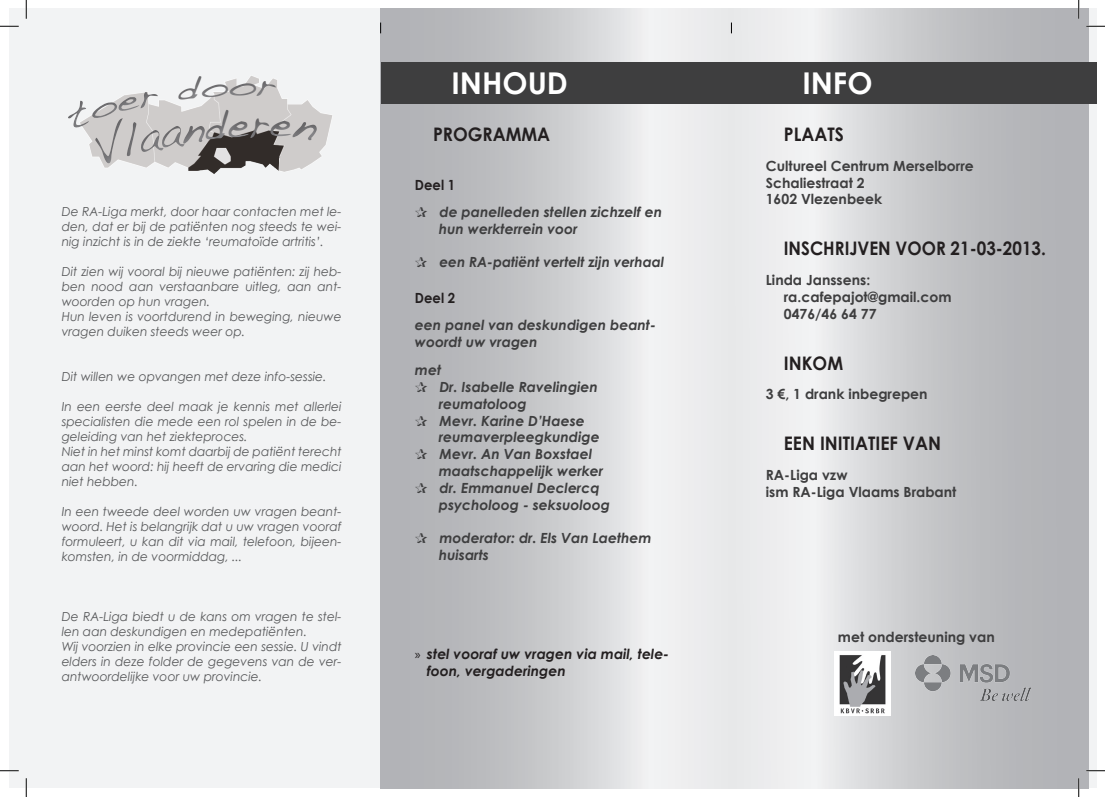
<style>
.page{position:relative;width:1105px;height:797px;background:#fff}
.page>*{position:absolute;margin:0;border:0;box-sizing:border-box;transform-origin:0 0}
.t1{font:700 30px "Century Gothic";color:#fff}
.t2{font:700 18.62px "Century Gothic";color:#231f20;scale:.94 1}
.t3{font:700 18.62px "Century Gothic";color:#231f20;scale:.91 1}
.t4{font:italic 700 14px/16.8px "Century Gothic";color:#3e3e3f}
.t5{font:700 14px/16.8px "Century Gothic";color:#3e3e3f}
.t6{font:italic 700 14px/16.8px "Century Gothic";color:#231f20}
.t7{font:700 14px "Century Gothic";color:#231f20;scale:.94 1}
.t8{font:italic 12.5px/15px "Century Gothic";color:#57585a}
.s1{font-style:normal;color:#231f20}
.s2{font-family:"Myriad Pro";font-weight:400;font-style:normal}
</style>
<div class="page">
<div style="left:9px;top:9px;width:1087px;height:779px;background:#f2f3f4"></div>
<div style="left:380px;top:9px;width:351px;height:779px;background:linear-gradient(to right,#a8a9ad,#f6f6f7)"></div>
<div style="left:731px;top:9px;width:357px;height:779px;background:linear-gradient(to right,#f6f6f7,#a8a9ad)"></div>
<div style="left:381px;top:62px;width:350px;height:41px;background:#3e3e3f"></div>
<div style="left:731px;top:62px;width:365px;height:41px;background:#3e3e3f"></div>
<img style="left:834px;top:651px;width:56px;height:64px">
<img style="left:916px;top:655px;width:115px;height:45px">
<div style="left:32px;top:74px;width:356px;height:161px;background:#f2f3f4"></div>
<svg style="left:0;top:25px;width:19px;height:2px"></svg>
<svg style="left:1086px;top:25px;width:19px;height:2px"></svg>
<svg style="left:0;top:770px;width:19px;height:1px"></svg>
<svg style="left:1086px;top:770px;width:19px;height:1px"></svg>
<svg style="left:25px;top:0;width:2px;height:19px"></svg>
<svg style="left:25px;top:778px;width:2px;height:19px"></svg>
<svg style="left:1078px;top:0;width:1px;height:19px"></svg>
<svg style="left:1078px;top:778px;width:1px;height:19px"></svg>
<svg style="left:68px;top:76px;width:250px;height:89px"></svg>
<p class="t8" style="left:62px;top:203px;width:281px;text-align:justify">De RA-Liga merkt, door haar contacten met le&shy;den, dat er bij de patiënten nog steeds te wei&shy;nig inzicht is in de ziekte ‘reumatoïde artritis’.</p>
<p class="t8" style="left:62px;top:263px;width:281px">Dit zien wij vooral bij nieuwe patiënten: zij heb&shy;ben nood aan verstaanbare uitleg, aan ant&shy;woorden op hun vragen.<br>Hun leven is voortdurend in beweging, nieuwe vragen duiken steeds weer op.</p>
<p class="t8" style="left:62px;top:368px;width:266px">Dit willen we opvangen met deze info-sessie.</p>
<p class="t8" style="left:62px;top:398px;width:281px">In een eerste deel maak je kennis met allerlei specialisten die mede een rol spelen in de be&shy;geleiding van het ziekteproces.<br>Niet in het minst komt daarbij de patiënt terecht aan het woord: hij heeft de ervaring die medici niet hebben.</p>
<p class="t8" style="left:62px;top:503px;width:281px;text-align:justify">In een tweede deel worden uw vragen beant&shy;woord. Het is belangrijk dat u uw vragen vooraf formuleert, u kan dit via mail, telefoon, bijeen&shy;komsten, in de voormiddag, ...</p>
<p class="t8" style="left:62px;top:608px;width:281px">De RA-Liga biedt u de kans om vragen te stel&shy;len aan deskundigen en medepatiënten.<br>Wij voorzien in elke provincie een sessie. U vindt elders in deze folder de gegevens van de ver&shy;antwoordelijke voor uw provincie.</p>
<h1 class="t1" style="left:451px;top:64px;width:118px">INHOUD</h1>
<h1 class="t1" style="left:802px;top:64px;width:72px">INFO</h1>
<h2 class="t2" style="left:433px;top:123px;width:68px">Programma</h2>
<p class="t4" style="left:415px;top:171px;width:249px;line-height:27px"><span class="s1">Deel 1<br></span>✰ de panelleden stellen zichzelf en</p>
<p class="t4" style="left:439px;top:220px;width:140px">hun werkterrein voor</p>
<p class="t4" style="left:415px;top:253px;width:251px">✰ een RA-patiënt vertelt zijn verhaal</p>
<p class="t7" style="left:415px;top:289px;width:44px">Deel 2</p>
<p class="t4" style="left:415px;top:316px;width:243px">een panel van deskundigen beant&shy;woordt uw vragen</p>
<p class="t4" style="left:415px;top:361px;width:28px">met</p>
<p class="t4" style="left:415px;top:378px;width:184px">✰ Dr. Isabelle Ravelingien</p>
<p class="t4" style="left:439px;top:395px;width:89px">reumatoloog</p>
<p class="t4" style="left:415px;top:411px;width:171px">✰ Mevr. Karine D’Haese</p>
<p class="t4" style="left:439px;top:428px;width:162px">reumaverpleegkundige</p>
<p class="t4" style="left:415px;top:445px;width:179px">✰ Mevr. An Van Boxstael</p>
<p class="t4" style="left:439px;top:462px;width:166px">maatschappelijk werker</p>
<p class="t4" style="left:415px;top:479px;width:186px">✰ dr. Emmanuel Declercq</p>
<p class="t4" style="left:439px;top:495px;width:173px">psycholoog - seksuoloog</p>
<p class="t4" style="left:439px;top:529px;width:214px;text-indent:-24px">✰ moderator: dr. Els Van Laethem huisarts</p>
<h2 class="t2" style="left:784px;top:123px;width:22px">Plaats</h2>
<p class="t5" style="left:766px;top:157px;width:210px">Cultureel Centrum Merselborre<br>Schaliestraat 2<br>1602 Vlezenbeek</p>
<h2 class="t3" style="left:784px;top:237px;width:17px">Inschri</h2>
<h2 class="t3" style="left:849px;top:237px;width:22px">jven</h2>
<h2 class="t3" style="left:896px;top:237px;width:15px">voor</h2>
<h2 class="t3" style="left:951px;top:237px;width:106px">21-03-2013.</h2>
<p class="t5" style="left:784px;top:271px;width:169px;text-indent:-18px">Linda Janssens: ra.cafepajot@gmail.com<br>0476/46 64 77</p>
<h2 class="t2" style="left:784px;top:351px;width:48px">Inkom</h2>
<p class="t5" style="left:766px;top:385px;width:163px">3 €, 1 drank inbegrepen</p>
<h2 class="t2" style="left:784px;top:432px;width:12px">een</h2>
<h2 class="t2" style="left:820px;top:432px;width:10px">initiatief</h2>
<h2 class="t2" style="left:903px;top:432px;width:14px">van</h2>
<p class="t5" style="left:766px;top:466px;width:192px">RA-Liga vzw<br>ism RA-Liga Vlaams Brabant</p>
<p class="t6" style="left:427px;top:645px;width:244px;text-indent:-12px"><span class="s2">»</span> stel vooraf uw vragen via mail, tele&shy;foon, vergaderingen</p>
<p class="t5" style="left:838px;top:628px;width:158px">met ondersteuning van</p>
</div>
